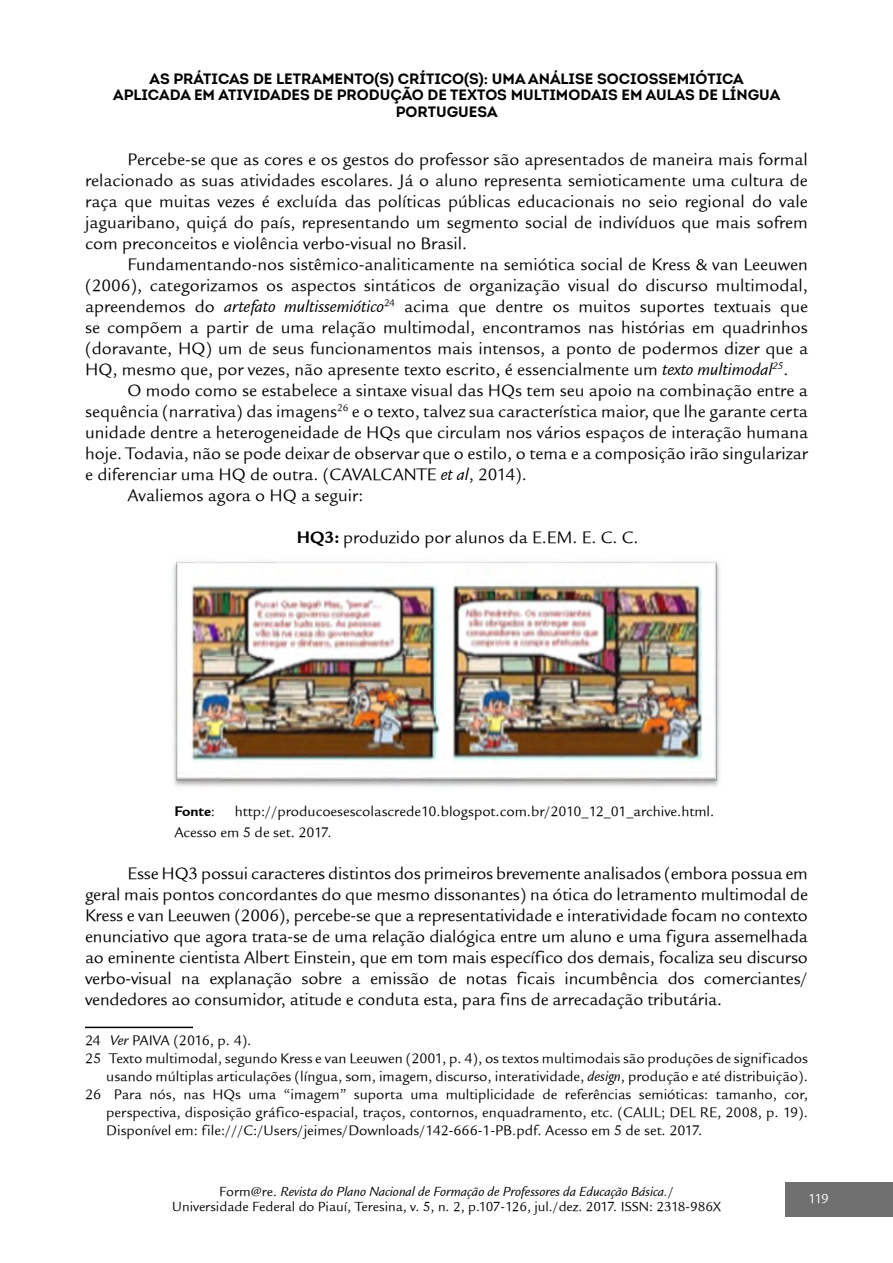
<style>
.page{position:relative;width:893px;height:1263px;background:#fff}
.page>*{position:absolute;margin:0;border:0;box-sizing:border-box;transform-origin:0 0}
.t1{font:18px/21px "Legacy Sans ITCTT Book";color:#000;text-align:justify}
.t2{font:15px/21px "Legacy Sans ITCTT Book";color:#000}
.t3{font:700 15px/16.5px "Intro";color:#000;text-align:center}
.t4{font:15px "Legacy Sans ITCTT Book";letter-spacing:-.035em;color:#000}
.t5{font:15px "Legacy Sans ITCTT Bold";color:#000}
.t6{font:14.25px/15px "Legacy Sans ITCTT Book";color:#000;text-align:center}
.t7{font:14.25px "Legacy Sans ITCTT Book";color:#fff}
.s1{font-style:italic}
.s2{font-family:"Legacy Sans ITCTT Bold"}
.s3{font-family:"Legacy Sans ITCTT Book"}
</style>
<div class="page">
<div style="left:785px;top:1183px;width:108px;height:34px;background:#706f6f"></div>
<hr style="left:85px;top:1027px;width:108px;height:1px;background:#000">
<img style="left:173px;top:561px;width:547px;height:226px">
<p class="t3" style="left:113px;top:70px;width:669px">AS PRÁTICAS DE LETRAMENTO(S) CRÍTICO(S): UMA ANÁLISE SOCIOSSEMIÓTICA<br>APLICADA EM ATIVIDADES DE PRODUÇÃO DE TEXTOS MULTIMODAIS EM AULAS DE LÍNGUA<br>PORTUGUESA</p>
<p class="t1" style="left:85px;top:149px;width:724px;text-indent:43px">Percebe-se que as cores e os gestos do professor são apresentados de maneira mais formal relacionado as suas atividades escolares. Já o aluno representa semioticamente uma cultura de raça que muitas vezes é excluída das políticas públicas educacionais no seio regional do vale jaguaribano, quiçá do país, representando um segmento social de indivíduos que mais sofrem com preconceitos e violência verbo-visual no Brasil.</p>
<p class="t1" style="left:85px;top:254px;width:724px;text-indent:43px">Fundamentando-nos sistêmico-analiticamente na semiótica social de Kress &amp; van Leeuwen (2006), categorizamos os aspectos sintáticos de organização visual do discurso multimodal, apreendemos do <span class="s1">artefato multissemiótico</span><sup>24</sup> acima que dentre os muitos suportes textuais que se compõem a partir de uma relação multimodal, encontramos nas histórias em quadrinhos (doravante, HQ) um de seus funcionamentos mais intensos, a ponto de podermos dizer que a HQ, mesmo que, por vezes, não apresente texto escrito, é essencialmente um <span class="s1">texto multimodal</span><sup>25</sup>.</p>
<p class="t1" style="left:128px;top:380px;width:682px">O modo como se estabelece a sintaxe visual das HQs tem seu apoio na combinação entre a</p>
<p class="t1" style="left:85px;top:401px;width:724px">sequência (narrativa) das imagens<sup>26</sup> e o texto, talvez sua característica maior, que lhe garante certa</p>
<p class="t1" style="left:85px;top:422px;width:724px">unidade dentre a heterogeneidade de HQs que circulam nos vários espaços de interação humana</p>
<p class="t1" style="left:85px;top:443px;width:724px">hoje. Todavia, não se pode deixar de observar que o estilo, o tema e a composição irão singularizar</p>
<p class="t1" style="left:85px;top:464px;width:443px">e diferenciar uma HQ de outra. (CAVALCANTE <span class="s1">et al</span>, 2014).</p>
<p class="t1" style="left:128px;top:485px;width:237px">Avaliemos agora o HQ a seguir:</p>
<p class="t1" style="left:297px;top:527px;width:343px"><span class="s2">HQ3:</span> produzido por alunos da E.EM. E. C. C.</p>
<p class="t2" style="left:174px;top:801px;width:542px;text-indent:60px">http://producoesescolascrede10.blogspot.com.br/2010_12_01_archive.html.<br>Acesso em 5 de set. 2017.</p>
<p class="t1" style="left:85px;top:863px;width:724px;text-indent:43px">Esse HQ3 possui caracteres distintos dos primeiros brevemente analisados (embora possua em geral mais pontos concordantes do que mesmo dissonantes) na ótica do letramento multimodal de Kress e van Leeuwen (2006), percebe-se que a representatividade e interatividade focam no contexto enunciativo que agora trata-se de uma relação dialógica entre um aluno e uma figura assemelhada ao eminente cientista Albert Einstein, que em tom mais específico dos demais, focaliza seu discurso verbo-visual na explanação sobre a emissão de notas ficais incumbência dos comerciantes/ vendedores ao consumidor, atitude e conduta esta, para fins de arrecadação tributária.</p>
<p class="t4" style="left:85px;top:1032px;width:168px">24 <span class="s1">Ver</span> PAIVA (2016, p. 4).</p>
<p class="t2" style="left:85px;top:1048px;width:724px">25 Texto multimodal, segundo Kress e van Leeuwen (2001, p. 4), os textos multimodais são produções de significados</p>
<p class="t2" style="left:106px;top:1066px;width:703px">usando múltiplas articulações (língua, som, imagem, discurso, interatividade, <span class="s1">design</span>, produção e até distribuição).</p>
<p class="t2" style="left:85px;top:1084px;width:724px">26 Para nós, nas HQs uma “imagem” suporta uma multiplicidade de referências semióticas: tamanho, cor,</p>
<p class="t2" style="left:106px;top:1102px;width:703px">perspectiva, disposição gráfico-espacial, traços, contornos, enquadramento, etc. (CALIL; DEL RE, 2008, p. 19).</p>
<p class="t2" style="left:106px;top:1120px;width:598px">Disponível em: file:///C:/Users/jeimes/Downloads/142-666-1-PB.pdf. Acesso em 5 de set. 2017.</p>
<p class="t5" style="left:174px;top:802px;width:42px">Fonte<span class="s3">:</span></p>
<p class="t6" style="left:172px;top:1184px;width:550px">Form@re. <span class="s1">Revista do Plano Nacional de Formação de Professores da Educação Básica.</span>/<br>Universidade Federal do Piauí, Teresina, v. 5, n. 2, p.107-126, jul./dez. 2017. ISSN: 2318-986X</p>
<p class="t7" style="left:808px;top:1191px;width:22px">119</p>
</div>
